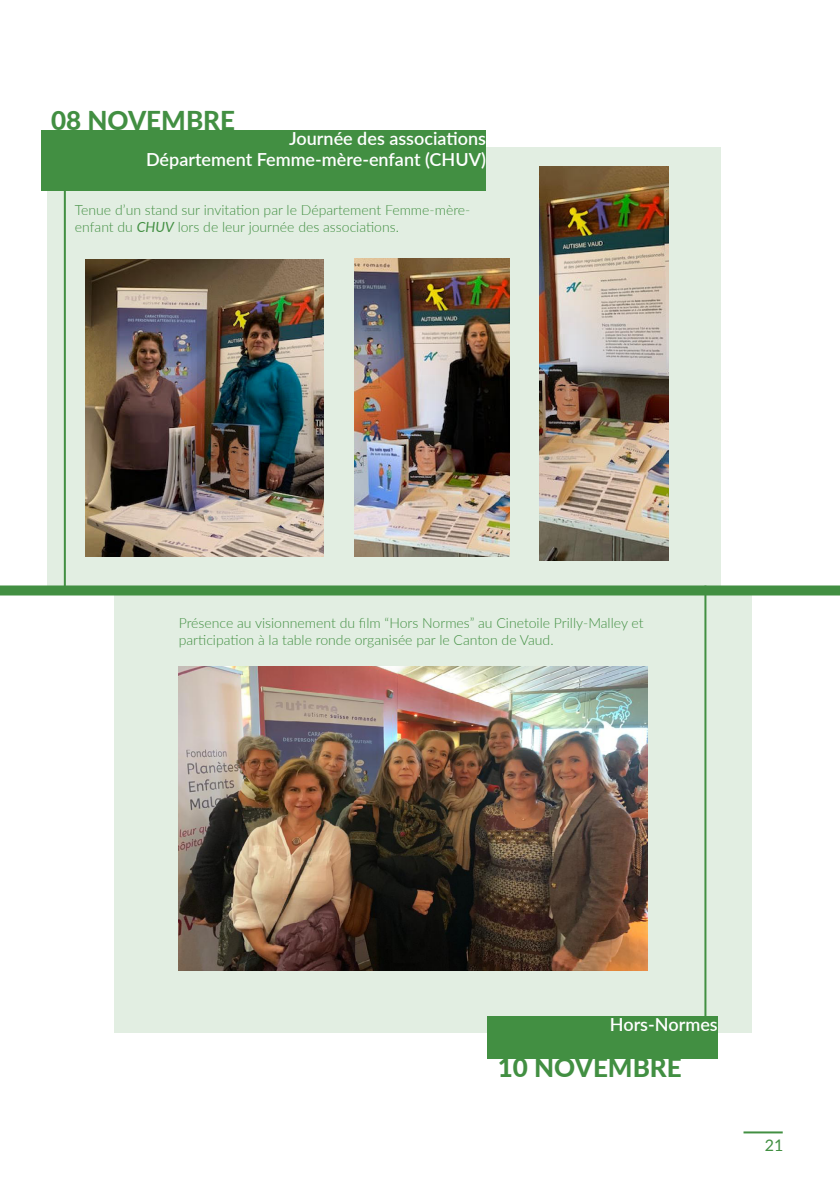
<style>
.page{position:relative;width:840px;height:1191px;background:#fff}
.page>*{position:absolute;margin:0;border:0;box-sizing:border-box;transform-origin:0 0}
.t1{font:800 26px "Lato";color:#428f42}
.t2{font:600 18px/21.6px "Lato";color:#fff;text-align:right}
.t3{font:16px "Lato";color:#428f42}
.t4{font:300 14px/16.8px "Lato";color:#428f42}
.s1{font-weight:400;font-style:italic}
</style>
<div class="page">
<div style="left:114px;top:587px;width:637px;height:445px;background:#e2eee2"></div>
<div style="left:47px;top:147px;width:673px;height:445px;background:#e2eee2"></div>
<div style="left:0;top:585px;width:839px;height:10px;background:#428f42"></div>
<hr style="left:64px;top:187px;width:2px;height:407px;background:#428f42">
<div style="left:41px;top:130px;width:445px;height:60px;background:#428f42"></div>
<img style="left:539px;top:167px;width:129px;height:393px">
<img style="left:85px;top:259px;width:238px;height:298px">
<hr style="left:704px;top:585px;width:2px;height:431px;background:#428f42">
<div style="left:487px;top:1016px;width:230px;height:42px;background:#428f42"></div>
<img style="left:354px;top:259px;width:155px;height:297px">
<img style="left:179px;top:666px;width:468px;height:304px">
<hr style="left:743px;top:1131px;width:39px;height:2px;background:#428f42">
<h1 class="t1" style="left:51px;top:101px;width:185px">08 NOVEMBRE</h1>
<p class="t2" style="left:146px;top:126px;width:341px">Journée des associations<br>Département Femme-mère-enfant (CHUV)</p>
<p class="t4" style="left:75px;top:201px;width:397px">Tenue d’un stand sur invitation par le Département Femme-mère&shy;enfant du <span class="s1">CHUV</span> lors de leur journée des associations.</p>
<p class="t4" style="left:179px;top:614px;width:466px">Présence au visionnement du film “Hors Normes” au Cinetoile Prilly-Malley et participation à la table ronde organisée par le Canton de Vaud.</p>
<p class="t2" style="left:609px;top:1012px;width:109px">Hors-Normes</p>
<h1 class="t1" style="left:497px;top:1047px;width:185px">10 NOVEMBRE</h1>
<p class="t3" style="left:764px;top:1134px;width:20px">21</p>
</div>
